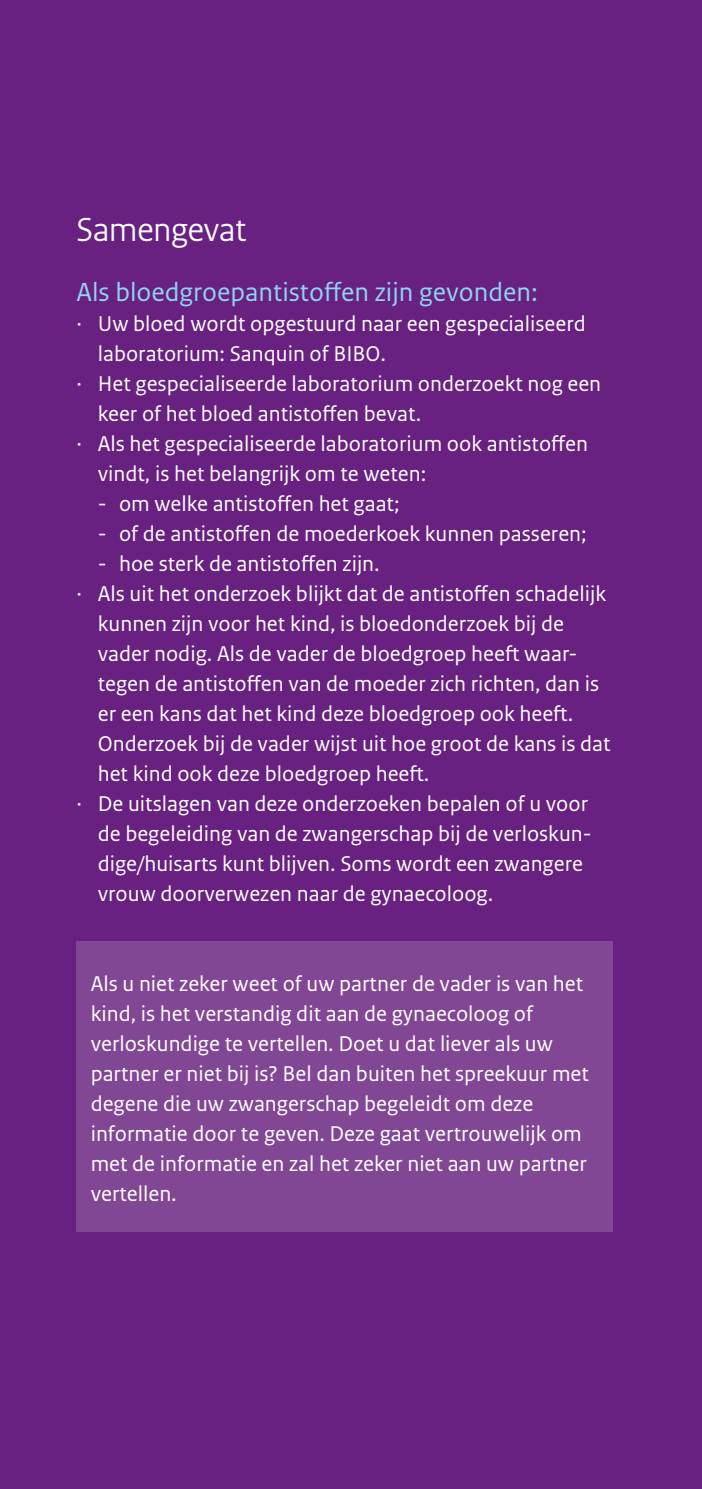
<style>
.page{position:relative;width:702px;height:1489px;background:#fff}
.page>*{position:absolute;margin:0;border:0;box-sizing:border-box;transform-origin:0 0}
.t1{font:35px "Rijksoverheid Sans Heading";color:#fff}
.t2{font:27.5px "Rijksoverheid Sans Text";color:#91d2f4}
.t3{font:22.5px/30px "Rijksoverheid Sans Text";color:#fff}
</style>
<div class="page">
<div style="left:0;top:0;width:702px;height:1488px;background:#682180"></div>
<div style="left:76px;top:941px;width:537px;height:290px;background:#824794"></div>
<h1 class="t1" style="left:76px;top:209px;width:171px">Samengevat</h1>
<p class="t2" style="left:76px;top:276px;width:463px">Als bloedgroepantistoffen zijn gevonden:</p>
<p class="t3" style="left:76px;top:309px;width:511px">· Uw bloed wordt opgestuurd naar een gespecialiseerd</p>
<p class="t3" style="left:98px;top:339px;width:290px">laboratorium: Sanquin of BIBO.</p>
<p class="t3" style="left:76px;top:369px;width:526px">· Het gespecialiseerde laboratorium onderzoekt nog een</p>
<p class="t3" style="left:98px;top:399px;width:325px">keer of het bloed antistoffen bevat.</p>
<p class="t3" style="left:76px;top:429px;width:513px">· Als het gespecialiseerde laboratorium ook antistoffen</p>
<p class="t3" style="left:98px;top:459px;width:330px">vindt, is het belangrijk om te weten:</p>
<p class="t3" style="left:98px;top:489px;width:303px">- om welke antistoffen het gaat;</p>
<p class="t3" style="left:98px;top:519px;width:490px">- of de antistoffen de moederkoek kunnen passeren;</p>
<p class="t3" style="left:98px;top:549px;width:283px">- hoe sterk de antistoffen zijn.</p>
<p class="t3" style="left:76px;top:579px;width:531px">· Als uit het onderzoek blijkt dat de antistoffen schadelijk</p>
<p class="t3" style="left:98px;top:609px;width:468px">kunnen zijn voor het kind, is bloedonderzoek bij de</p>
<p class="t3" style="left:98px;top:639px;width:481px">vader nodig. Als de vader de bloedgroep heeft waar-</p>
<p class="t3" style="left:98px;top:669px;width:503px">tegen de antistoffen van de moeder zich richten, dan is</p>
<p class="t3" style="left:98px;top:699px;width:477px">er een kans dat het kind deze bloedgroep ook heeft.</p>
<p class="t3" style="left:98px;top:729px;width:514px">Onderzoek bij de vader wijst uit hoe groot de kans is dat</p>
<p class="t3" style="left:98px;top:759px;width:333px">het kind ook deze bloedgroep heeft.</p>
<p class="t3" style="left:76px;top:789px;width:513px">· De uitslagen van deze onderzoeken bepalen of u voor</p>
<p class="t3" style="left:98px;top:819px;width:495px">de begeleiding van de zwangerschap bij de verloskun-</p>
<p class="t3" style="left:98px;top:849px;width:486px">dige/huisarts kunt blijven. Soms wordt een zwangere</p>
<p class="t3" style="left:98px;top:879px;width:397px">vrouw doorverwezen naar de gynaecoloog.</p>
<p class="t3" style="left:91px;top:968px;width:500px">Als u niet zeker weet of uw partner de vader is van het kind, is het verstandig dit aan de gynaecoloog of verloskundige te vertellen. Doet u dat liever als uw partner er niet bij is? Bel dan buiten het spreekuur met degene die uw zwangerschap begeleidt om deze informatie door te geven. Deze gaat vertrouwelijk om met de informatie en zal het zeker niet aan uw partner vertellen.</p>
</div>
